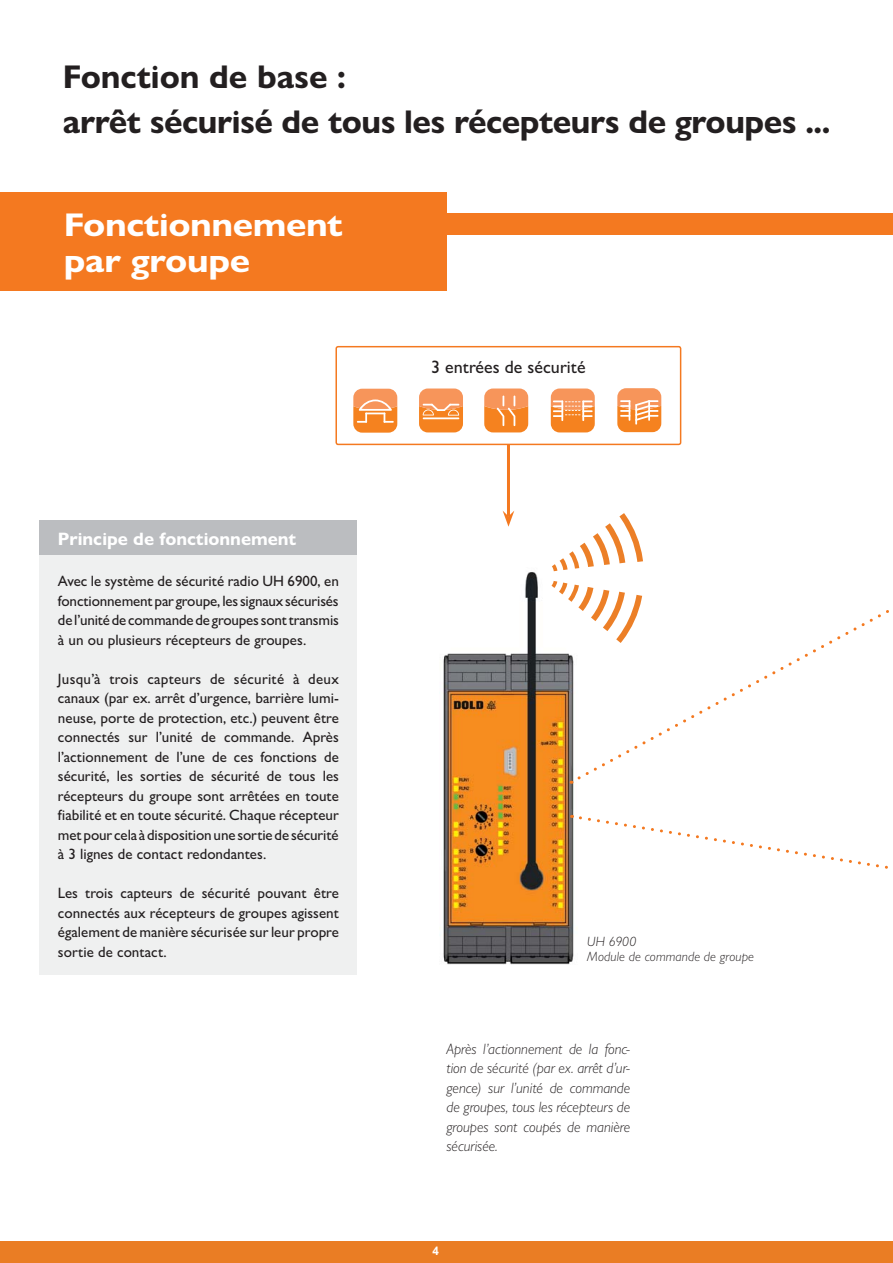
<style>
.page{position:relative;width:893px;height:1263px;background:#fff}
.page>*{position:absolute;margin:0;border:0;box-sizing:border-box;transform-origin:0 0}
.t1{font:700 33px/45px "Gill Sans Nova";letter-spacing:-.015em;color:#231f20}
.t2{font:700 33px/36px "Gill Sans Nova";letter-spacing:-.01em;color:#fff;scale:1.1 1}
.t3{font:700 18px "Gill Sans Nova";color:#fff}
.t4{font:500 18px "Gill Sans Nova";color:#231f20}
.t5{font:500 15px/19.5px "Gill Sans Nova";color:#231f20;text-align:justify}
.t6{font:italic 300 15px/19.5px "Gill Sans Nova";color:#231f20;text-align:justify}
.t7{font:italic 300 13.5px/15px "Gill Sans Nova";letter-spacing:.01em;color:#231f20}
.t8{font:700 12px "Arial";color:#fff}
</style>
<div class="page">
<div style="left:0;top:1242px;width:893px;height:21px;background:#ea7d24"></div>
<div style="left:0;top:213px;width:893px;height:22px;background:#f47920"></div>
<hr style="left:507px;top:445px;width:3px;height:71px;background:#f47920">
<svg style="left:503px;top:511px;width:11px;height:16px"></svg>
<div style="left:39px;top:520px;width:318px;height:36px;background:#bbbdc0"></div>
<div style="left:39px;top:555px;width:318px;height:419px;background:#eff0f0"></div>
<img style="left:443px;top:571px;width:131px;height:394px">
<div style="left:0;top:192px;width:446px;height:43px;background:#f47920"></div>
<svg style="left:571px;top:814px;width:317px;height:137px"></svg>
<svg style="left:577px;top:596px;width:312px;height:184px"></svg>
<svg style="left:552px;top:513px;width:91px;height:58px"></svg>
<svg style="left:551px;top:581px;width:91px;height:62px"></svg>
<div style="left:335px;top:346px;width:346px;height:99px;border:2px solid #f47920;border-radius:2px"></div>
<svg style="left:551px;top:389px;width:44px;height:43px"></svg>
<hr style="left:561px;top:401px;width:2px;height:20px;background:#fff">
<svg style="left:353px;top:389px;width:44px;height:44px"></svg>
<svg style="left:419px;top:389px;width:44px;height:43px"></svg>
<svg style="left:484px;top:389px;width:44px;height:43px"></svg>
<svg style="left:617px;top:388px;width:44px;height:44px"></svg>
<hr style="left:635px;top:404px;width:2px;height:21px;background:#fff">
<div style="left:0;top:193px;width:446px;height:98px;background:#f47920"></div>
<h1 class="t1" style="left:63px;top:58px;width:769px">Fonction de base :<br>arrêt sécurisé de tous les récepteurs de groupes ...</h1>
<h1 class="t2" style="left:64px;top:211px;width:255px">Fonctionnement par groupe</h1>
<p class="t3" style="left:58px;top:532px;width:240px">Principe de fonctionnement</p>
<p class="t5" style="left:58px;top:573px;width:283px">Avec le système de sécurité radio UH 6900, en fonctionnement par groupe, les signaux sécurisés de l’unité de commande de groupes sont transmis à un ou plusieurs récepteurs de groupes.</p>
<p class="t5" style="left:58px;top:670px;width:283px">Jusqu’à trois capteurs de sécurité à deux canaux (par ex. arrêt d’urgence, barrière lumi&shy;neuse, porte de protection, etc.) peuvent être connectés sur l’unité de commande. Après l’actionnement de l’une de ces fonctions de sécurité, les sorties de sécurité de tous les récepteurs du groupe sont arrêtées en toute fiabilité et en toute sécurité. Chaque récepteur met pour cela à disposition une sortie de sécurité à 3 lignes de contact redondantes.</p>
<p class="t5" style="left:58px;top:885px;width:283px">Les trois capteurs de sécurité pouvant être connectés aux récepteurs de groupes agissent également de manière sécurisée sur leur propre sortie de contact.</p>
<p class="t4" style="left:431px;top:361px;width:156px">3 entrées de sécurité</p>
<p class="t7" style="left:587px;top:936px;width:168px">UH 6900<br>Module de commande de groupe</p>
<p class="t6" style="left:446px;top:1041px;width:185px">Après l’actionnement de la fonc&shy;tion de sécurité (par ex. arrêt d’ur&shy;gence) sur l’unité de commande de groupes, tous les récepteurs de groupes sont coupés de manière sécurisée.</p>
<p class="t8" style="left:433px;top:1244px;width:8px">4</p>
</div>
